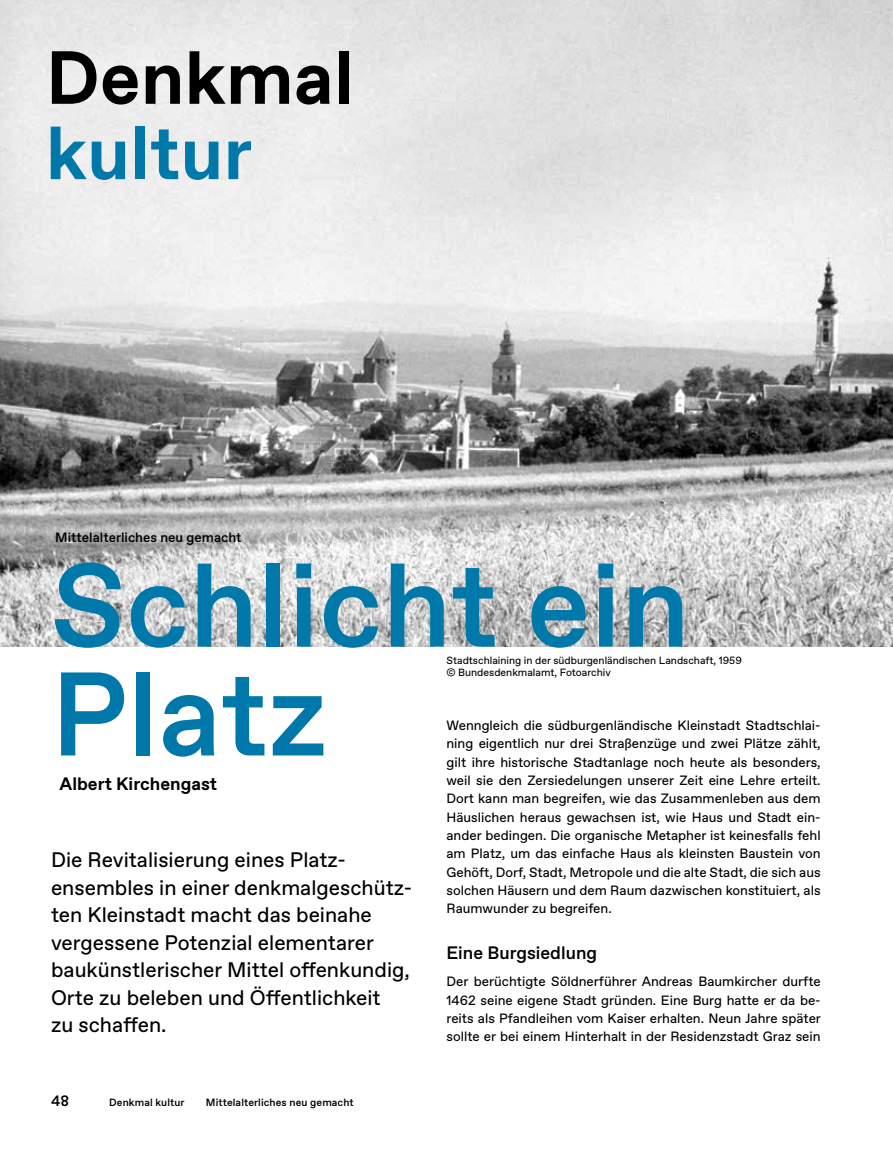
<style>
.page{position:relative;width:893px;height:1149px;background:#fff}
.page>*{position:absolute;margin:0;border:0;box-sizing:border-box;transform-origin:0 0}
.t1{font:500 118.5px/108.8px "Favorit Std";color:#0079aa}
.t2{font:700 75px "Favorit Std";color:#000}
.t3{font:700 75px "Favorit Std";color:#0079aa}
.t4{font:21px/27.5px "Favorit Std";color:#000}
.t5{font:700 18px "Favorit Std";color:#000}
.t6{font:500 18px "Favorit Std";color:#000}
.t7{font:500 15px "Favorit Std";color:#000}
.t8{font:13.5px/18.3px "Favorit Std";color:#000;text-align:justify}
.t9{font:500 13.5px "Favorit Std";color:#000}
.t10{font:10.5px/12px "Favorit Std";color:#000}
.t11{font:500 10.5px "Favorit Std";letter-spacing:.01em;color:#000}
</style>
<div class="page">
<img style="left:0;top:0;width:893px;height:646px">
<h2 class="t2" style="left:46px;top:28px;width:309px">Denkmal</h2>
<h2 class="t3" style="left:46px;top:103px;width:208px">kultur</h2>
<p class="t9" style="left:55px;top:527px;width:188px">Mittelalterliches neu gemacht</p>
<h1 class="t1" style="left:51px;top:549px;width:640px">Schlicht ein<br>Platz</h1>
<h3 class="t5" style="left:60px;top:771px;width:159px">Albert Kirchengast</h3>
<p class="t10" style="left:446px;top:653px;width:297px">Stadtschlaining in der südburgenländischen Landschaft, 1959 © Bundesdenkmalamt, Fotoarchiv</p>
<p class="t8" style="left:446px;top:715px;width:376px">Wenngleich die südburgenländische Kleinstadt Stadtschlai&shy;ning eigentlich nur drei Straßenzüge und zwei Plätze zählt, gilt ihre historische Stadtanlage noch heute als besonders, weil sie den Zersiedelungen unserer Zeit eine Lehre erteilt.<br>Dort kann man begreifen, wie das Zusammenleben aus dem Häuslichen heraus gewachsen ist, wie Haus und Stadt ein&shy;ander bedingen. Die organische Metapher ist keinesfalls fehl am Platz, um das einfache Haus als kleinsten Baustein von Gehöft, Dorf, Stadt, Metropole und die alte Stadt, die sich aus solchen Häusern und dem Raum dazwischen konstituiert, als Raumwunder zu begreifen.</p>
<h3 class="t6" style="left:446px;top:940px;width:152px">Eine Burgsiedlung</h3>
<p class="t8" style="left:446px;top:972px;width:376px">Der berüchtigte Söldnerführer Andreas Baumkircher durfte 1462 seine eigene Stadt gründen. Eine Burg hatte er da be&shy;reits als Pfandleihen vom Kaiser erhalten. Neun Jahre später sollte er bei einem Hinterhalt in der Residenzstadt Graz sein</p>
<h3 class="t4" style="left:51px;top:845px;width:363px">Die Revitalisierung eines Platz&shy;ensembles in einer denkmalgeschütz&shy;ten Kleinstadt macht das beinahe vergessene Potenzial elementarer baukünstlerischer Mittel offenkundig,<br>Orte zu beleben und Öffentlichkeit<br>zu schaffen.</h3>
<p class="t7" style="left:51px;top:1090px;width:20px">48</p>
<p class="t11" style="left:109px;top:1094px;width:77px">Denkmal kultur</p>
<p class="t11" style="left:206px;top:1094px;width:149px">Mittelalterliches neu gemacht</p>
</div>
